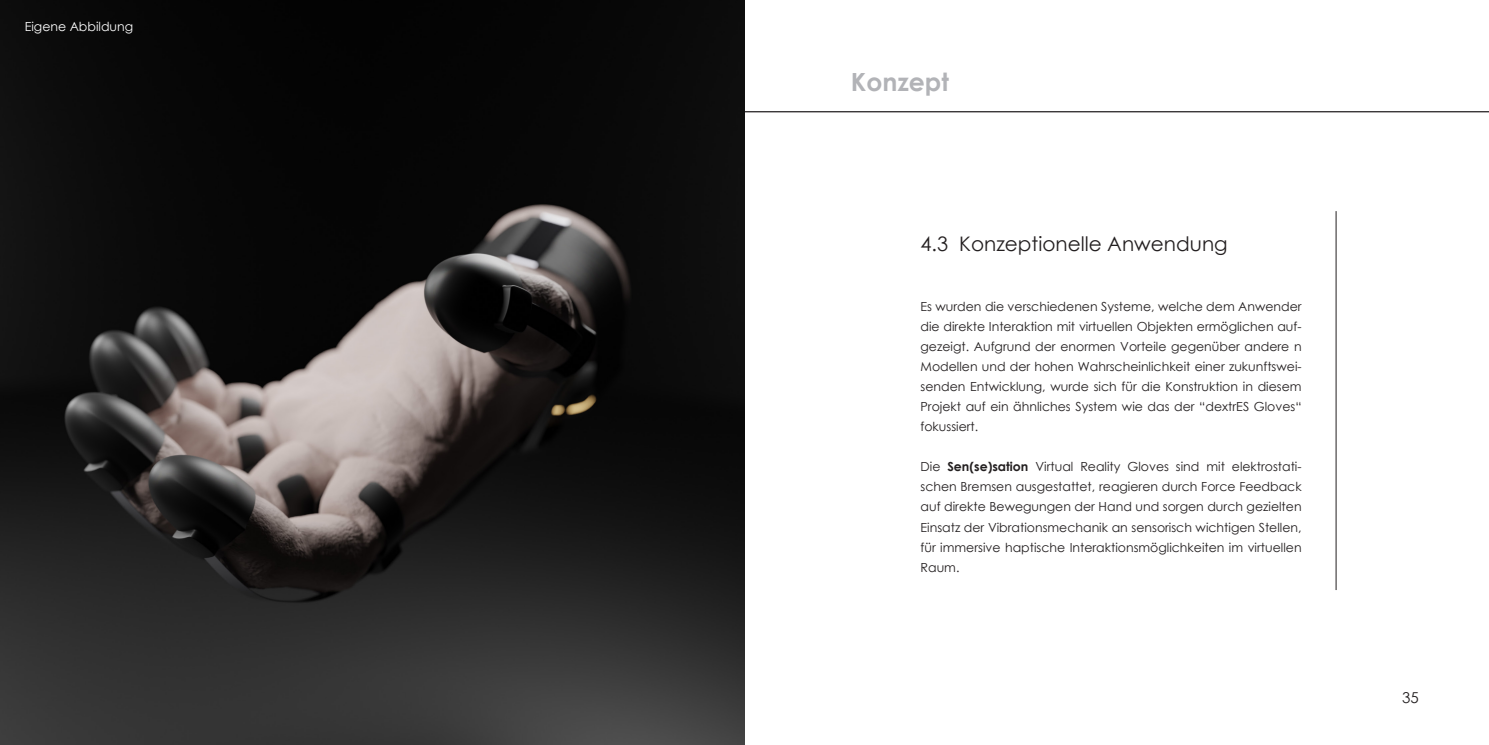
<style>
.page{position:relative;width:1489px;height:745px;background:#fff}
.page>*{position:absolute;margin:0;border:0;box-sizing:border-box;transform-origin:0 0}
.Absatzformat_1{font:700 25px "Century Gothic";color:#b2b3b7}
.t1{font:20px "Century Gothic";color:#231f20}
.t2{font:15px "Century Gothic";color:#231f20}
.Fließtext{font:12.5px/20px "Century Gothic";color:#231f20;text-align:justify}
.t3{font:12.5px "Century Gothic";color:#fff}
.s1{font-weight:700}
</style>
<div class="page">
<hr style="left:0;top:111px;width:1488px;height:1px;background:#231f20">
<img style="left:0;top:0;width:744px;height:744px">
<hr style="left:1335px;top:211px;width:1px;height:378px;background:#231f20">
<p class="t3" style="left:25px;top:17px;width:110px">Eigene Abbildung</p>
<p class="Absatzformat_1" style="left:850px;top:63px;width:100px">Konzept</p>
<p class="t1" style="left:920px;top:230px;width:308px">4.3 Konzeptionelle Anwendung</p>
<p class="Fließtext" style="left:920px;top:296px;width:382px">Es wurden die verschiedenen Systeme, welche dem Anwender die direkte Interaktion mit virtuellen Objekten ermöglichen auf&shy;gezeigt. Aufgrund der enormen Vorteile gegenüber andere n Modellen und der hohen Wahrscheinlichkeit einer zukunftswei&shy;senden Entwicklung, wurde sich für die Konstruktion in diesem Projekt auf ein ähnliches System wie das der “dextrES Gloves“ fokussiert.</p>
<p class="Fließtext" style="left:920px;top:456px;width:382px">Die <span class="s1">Sen(se)sation</span> Virtual Reality Gloves sind mit elektrostati&shy;schen Bremsen ausgestattet, reagieren durch Force Feedback auf direkte Bewegungen der Hand und sorgen durch gezielten Einsatz der Vibrationsmechanik an sensorisch wichtigen Stellen, für immersive haptische Interaktionsmöglichkeiten im virtuellen Raum.</p>
<p class="t2" style="left:1401px;top:686px;width:18px">35</p>
</div>
